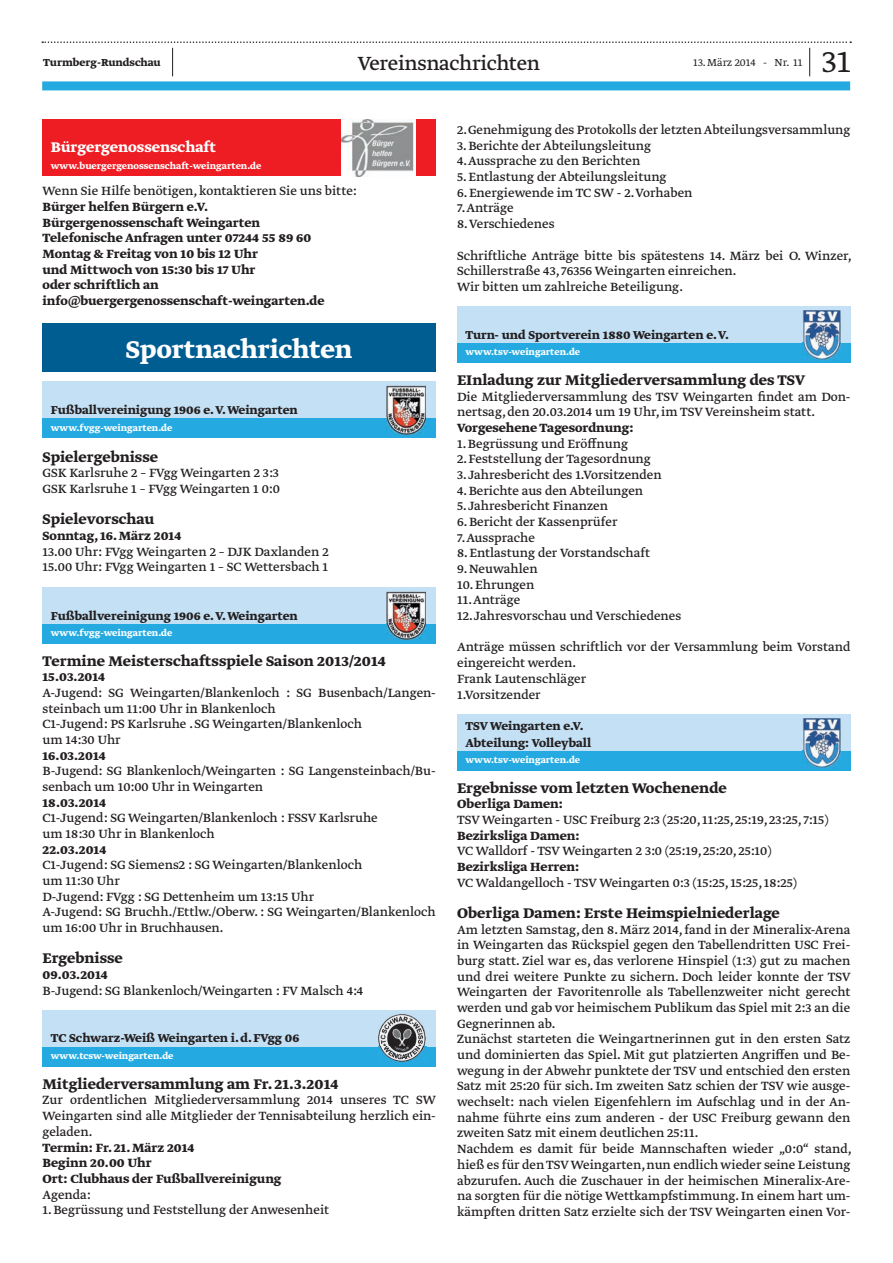
<style>
.page{position:relative;width:893px;height:1263px;background:#fff}
.page>*{position:absolute;margin:0;border:0;box-sizing:border-box;transform-origin:0 0}
.t1{font:300 36px "Greta Text Std";color:#231f20}
.t2{font:700 28.65px "Greta Text Std";color:#fff}
.t3{font:22.5px "Greta Text Std";letter-spacing:-.015em;color:#231f20}
.t4{font:16.5px "Greta Text Std Bold Min";color:#231f20}
.t5{font:700 16.5px "Greta Text Std";color:#fff}
.t6{font:14.1px/15.8px "Greta Text Std";color:#231f20}
.t7{font:700 14.1px/15.8px "Greta Text Std";color:#231f20}
.t8{font:700 13.5px/16.2px "Greta Text Std";color:#231f20}
.t9{font:700 12px "Greta Text Std";color:#231f20}
.t10{font:300 12px "Greta Text Std";color:#231f20}
.t11{font:700 10.5px "Greta Text Std";color:#fff}
</style>
<div class="page">
<div style="left:42px;top:81px;width:808px;height:9px;background:#24aae1"></div>
<svg style="left:42px;top:41px;width:809px;height:35px"></svg>
<div style="left:43px;top:119px;width:393px;height:57px;background:#ee1d23"></div>
<img style="left:342px;top:119px;width:73px;height:57px">
<div style="left:43px;top:381px;width:393px;height:57px;background:#c3e0f4"></div>
<div style="left:43px;top:418px;width:393px;height:20px;background:#24aae1"></div>
<img style="left:386px;top:386px;width:40px;height:48px">
<div style="left:43px;top:1009px;width:393px;height:57px;background:#c3e0f4"></div>
<div style="left:43px;top:1046px;width:393px;height:20px;background:#24aae1"></div>
<img style="left:378px;top:1014px;width:48px;height:48px">
<div style="left:43px;top:324px;width:393px;height:48px;background:#005d91"></div>
<div style="left:43px;top:587px;width:393px;height:57px;background:#c3e0f4"></div>
<div style="left:43px;top:624px;width:393px;height:20px;background:#24aae1"></div>
<img style="left:386px;top:591px;width:40px;height:49px">
<div style="left:457px;top:306px;width:393px;height:57px;background:#c3e0f4"></div>
<div style="left:457px;top:343px;width:393px;height:20px;background:#24aae1"></div>
<img style="left:802px;top:310px;width:39px;height:50px">
<div style="left:457px;top:714px;width:393px;height:57px;background:#c3e0f4"></div>
<div style="left:457px;top:751px;width:393px;height:20px;background:#24aae1"></div>
<img style="left:802px;top:718px;width:39px;height:50px">
<p class="t9" style="left:43px;top:56px;width:119px">Turmberg-Rundschau</p>
<h3 class="t3" style="left:358px;top:54px;width:184px">Vereinsnachrichten</h3>
<p class="t10" style="left:693px;top:56px;width:111px">13. März 2014 - Nr. 11</p>
<h1 class="t1" style="left:822px;top:41px;width:31px">31</h1>
<p class="t5" style="left:51px;top:137px;width:167px">Bürgergenossenschaft</p>
<p class="t11" style="left:51px;top:159px;width:212px">www.buergergenossenschaft-weingarten.de</p>
<p class="t6" style="left:43px;top:184px;width:316px">Wenn Sie Hilfe benötigen, kontaktieren Sie uns bitte:</p>
<p class="t7" style="left:43px;top:199px;width:283px">Bü rger helfen Bü rgern e.V.<br>Bü rgergenossenschaft Weingarten Telefonische Anfragen unter 07244 55 89 60<br>Montag &amp; Freitag von 10 bis 12 Uhr<br>und Mittwoch von 15:30 bis 17 Uhr<br>oder schriftlich an info@buergergenossenschaft-weingarten.de</p>
<h2 class="t2" style="left:126px;top:332px;width:228px">Sportnachrichten</h2>
<p class="t8" style="left:51px;top:403px;width:249px">Fußballvereinigung 1906 e. V. Weingarten</p>
<p class="t11" style="left:51px;top:422px;width:123px">www.fvgg-weingarten.de</p>
<p class="t4" style="left:43px;top:447px;width:117px">Spielergebnisse</p>
<p class="t6" style="left:43px;top:466px;width:239px">GSK Karlsruhe 2 – FVgg Weingarten 2 3:3<br>GSK Karlsruhe 1 – FVgg Weingarten 1 0:0</p>
<p class="t4" style="left:43px;top:510px;width:113px">Spielevorschau</p>
<p class="t7" style="left:43px;top:529px;width:140px">Sonntag, 16. März 2014</p>
<p class="t6" style="left:43px;top:544px;width:288px">13.00 Uhr: FVgg Weingarten 2 – DJK Daxlanden 2<br>15.00 Uhr: FVgg Weingarten 1 – SC Wettersbach 1</p>
<p class="t8" style="left:51px;top:608px;width:249px">Fußballvereinigung 1906 e. V. Weingarten</p>
<p class="t11" style="left:51px;top:627px;width:123px">www.fvgg-weingarten.de</p>
<p class="t4" style="left:43px;top:651px;width:345px">Termine Meisterschaftsspiele Saison 2013/2014</p>
<p class="t7" style="left:43px;top:670px;width:64px">15.03.2014</p>
<p class="t6" style="left:43px;top:685px;width:395px">A-Jugend: SG Weingarten/Blankenloch : SG Busenbach/Langen&shy;steinbach um 11:00 Uhr in Blankenloch<br>C1-Jugend: PS Karlsruhe . SG Weingarten/Blankenloch<br>um 14:30 Uhr</p>
<p class="t7" style="left:43px;top:748px;width:65px">16.03.2014</p>
<p class="t6" style="left:43px;top:764px;width:395px">B-Jugend: SG Blankenloch/Weingarten : SG Langensteinbach/Bu&shy;senbach um 10:00 Uhr in Weingarten</p>
<p class="t7" style="left:43px;top:795px;width:65px">18.03.2014</p>
<p class="t6" style="left:43px;top:811px;width:337px">C1-Jugend: SG Weingarten/Blankenloch : FSSV Karlsruhe um 18:30 Uhr in Blankenloch</p>
<p class="t7" style="left:43px;top:842px;width:65px">22.03.2014</p>
<p class="t6" style="left:43px;top:858px;width:395px">C1-Jugend: SG Siemens2 : SG Weingarten/Blankenloch<br>um 11:30 Uhr<br>D-Jugend: FVgg : SG Dettenheim um 13:15 Uhr<br>A-Jugend: SG Bruchh./Ettlw./Oberw. : SG Weingarten/Blankenloch um 16:00 Uhr in Bruchhausen.</p>
<p class="t4" style="left:43px;top:949px;width:82px">Ergebnisse</p>
<p class="t7" style="left:43px;top:967px;width:67px">09.03.2014</p>
<p class="t6" style="left:43px;top:983px;width:322px">B-Jugend: SG Blankenloch/Weingarten : FV Malsch 4:4</p>
<p class="t8" style="left:51px;top:1031px;width:250px">TC Schwarz-Weiß Weingarten i. d. FVgg 06</p>
<p class="t11" style="left:51px;top:1050px;width:124px">www.tcsw-weingarten.de</p>
<p class="t4" style="left:43px;top:1074px;width:298px">Mitgliederversammlung am Fr. 21.3.2014</p>
<p class="t6" style="left:43px;top:1093px;width:395px;text-align:justify">Zur ordentlichen Mitgliederversammlung 2014 unseres TC SW Weingarten sind alle Mitglieder der Tennisabteilung herzlich ein&shy;geladen.</p>
<p class="t7" style="left:43px;top:1140px;width:240px">Termin: Fr. 21. März 2014<br>Beginn 20.00 Uhr<br>Ort: Clubhaus der Fußballvereinigung</p>
<p class="t6" style="left:43px;top:1187px;width:50px">Agenda:</p>
<p class="t6" style="left:43px;top:1203px;width:288px">1. Begrü ssung und Feststellung der Anwesenheit</p>
<p class="t6" style="left:457px;top:123px;width:395px">2. Genehmigung des Protokolls der letzten Abteilungsversammlung</p>
<p class="t6" style="left:457px;top:138px;width:196px">3. Berichte der Abteilungsleitung</p>
<p class="t6" style="left:457px;top:154px;width:185px">4. Aussprache zu den Berichten</p>
<p class="t6" style="left:457px;top:170px;width:211px">5. Entlastung der Abteilungsleitung</p>
<p class="t6" style="left:457px;top:185px;width:237px">6. Energiewende im TC SW - 2. Vorhaben</p>
<p class="t6" style="left:457px;top:201px;width:58px">7. Anträge</p>
<p class="t6" style="left:457px;top:217px;width:99px">8. Verschiedenes</p>
<p class="t6" style="left:457px;top:248px;width:396px">Schriftliche Anträge bitte bis spätestens 14. März bei O. Winzer,<br>Schillerstraße 43, 76356 Weingarten einreichen.<br>Wir bitten um zahlreiche Beteiligung.</p>
<p class="t8" style="left:465px;top:327px;width:265px">Turn- und Sportverein 1880 Weingarten e. V.</p>
<p class="t11" style="left:465px;top:346px;width:116px">www.tsv-weingarten.de</p>
<p class="t4" style="left:457px;top:370px;width:349px">EInladung zur Mitgliederversammlung des TSV</p>
<p class="t6" style="left:457px;top:389px;width:395px">Die Mitgliederversammlung des TSV Weingarten findet am Don&shy;nertsag, den 20.03.2014 um 19 Uhr, im TSV Vereinsheim statt.</p>
<p class="t7" style="left:457px;top:420px;width:178px">Vorgesehene Tagesordnung:</p>
<p class="t6" style="left:457px;top:436px;width:172px">1. Begrü ssung und Eröffnung</p>
<p class="t6" style="left:457px;top:452px;width:195px">2. Feststellung der Tagesordnung</p>
<p class="t6" style="left:457px;top:468px;width:206px">3. Jahresbericht des 1.Vorsitzenden</p>
<p class="t6" style="left:457px;top:483px;width:188px">4. Berichte aus den Abteilungen</p>
<p class="t6" style="left:457px;top:499px;width:153px">5. Jahresbericht Finanzen</p>
<p class="t6" style="left:457px;top:515px;width:162px">6. Bericht der Kassenprü fer</p>
<p class="t6" style="left:457px;top:530px;width:79px">7. Aussprache</p>
<p class="t6" style="left:457px;top:546px;width:194px">8. Entlastung der Vorstandschaft</p>
<p class="t6" style="left:457px;top:562px;width:82px">9. Neuwahlen</p>
<p class="t6" style="left:457px;top:577px;width:79px">10. Ehrungen</p>
<p class="t6" style="left:457px;top:593px;width:65px">11. Anträge</p>
<p class="t6" style="left:457px;top:609px;width:226px">12. Jahresvorschau und Verschiedenes</p>
<p class="t6" style="left:457px;top:640px;width:395px">Anträge mü ssen schriftlich vor der Versammlung beim Vorstand eingereicht werden.<br>Frank Lautenschläger<br>1.Vorsitzender</p>
<p class="t8" style="left:465px;top:719px;width:127px">TSV Weingarten e.V.<br>Abteilung: Volleyball</p>
<p class="t11" style="left:465px;top:754px;width:116px">www.tsv-weingarten.de</p>
<p class="t4" style="left:457px;top:778px;width:271px">Ergebnisse vom letzten Wochenende</p>
<p class="t7" style="left:457px;top:797px;width:107px">Oberliga Damen:</p>
<p class="t6" style="left:457px;top:812px;width:373px">TSV Weingarten - USC Freiburg 2:3 (25:20, 11:25, 25:19, 23:25, 7:15)</p>
<p class="t7" style="left:457px;top:828px;width:124px">Bezirksliga Damen:</p>
<p class="t6" style="left:457px;top:844px;width:316px">VC Walldorf - TSV Weingarten 2 3:0 (25:19, 25:20, 25:10)</p>
<p class="t7" style="left:457px;top:859px;width:124px">Bezirksliga Herren:</p>
<p class="t6" style="left:457px;top:875px;width:341px">VC Waldangelloch - TSV Weingarten 0:3 (15:25, 15:25, 18:25)</p>
<p class="t4" style="left:457px;top:903px;width:324px">Oberliga Damen: Erste Heimspielniederlage</p>
<p class="t6" style="left:457px;top:922px;width:396px">Am letzten Samstag, den 8. März 2014, fand in der Mineralix-Arena in Weingarten das Rü ckspiel gegen den Tabellendritten USC Frei&shy;burg statt. Ziel war es, das verlorene Hinspiel (1:3) gut zu machen und drei weitere Punkte zu sichern. Doch leider konnte der TSV Weingarten der Favoritenrolle als Tabellenzweiter nicht gerecht werden und gab vor heimischem Publikum das Spiel mit 2:3 an die Gegnerinnen ab.<br>Zunächst starteten die Weingartnerinnen gut in den ersten Satz und dominierten das Spiel. Mit gut platzierten Angriffen und Be&shy;wegung in der Abwehr punktete der TSV und entschied den ersten Satz mit 25:20 fü r sich. Im zweiten Satz schien der TSV wie ausge&shy;wechselt: nach vielen Eigenfehlern im Aufschlag und in der An&shy;nahme fü hrte eins zum anderen - der USC Freiburg gewann den zweiten Satz mit einem deutlichen 25:11.<br>Nachdem es damit fü r beide Mannschaften wieder „0:0“ stand, hieß es fü r den TSV Weingarten, nun endlich wieder seine Leistung abzurufen. Auch die Zuschauer in der heimischen Mineralix-Are&shy;na sorgten fü r die nötige Wettkampfstimmung. In einem hart um&shy;kämpften dritten Satz erzielte sich der TSV Weingarten einen Vor-</p>
</div>
